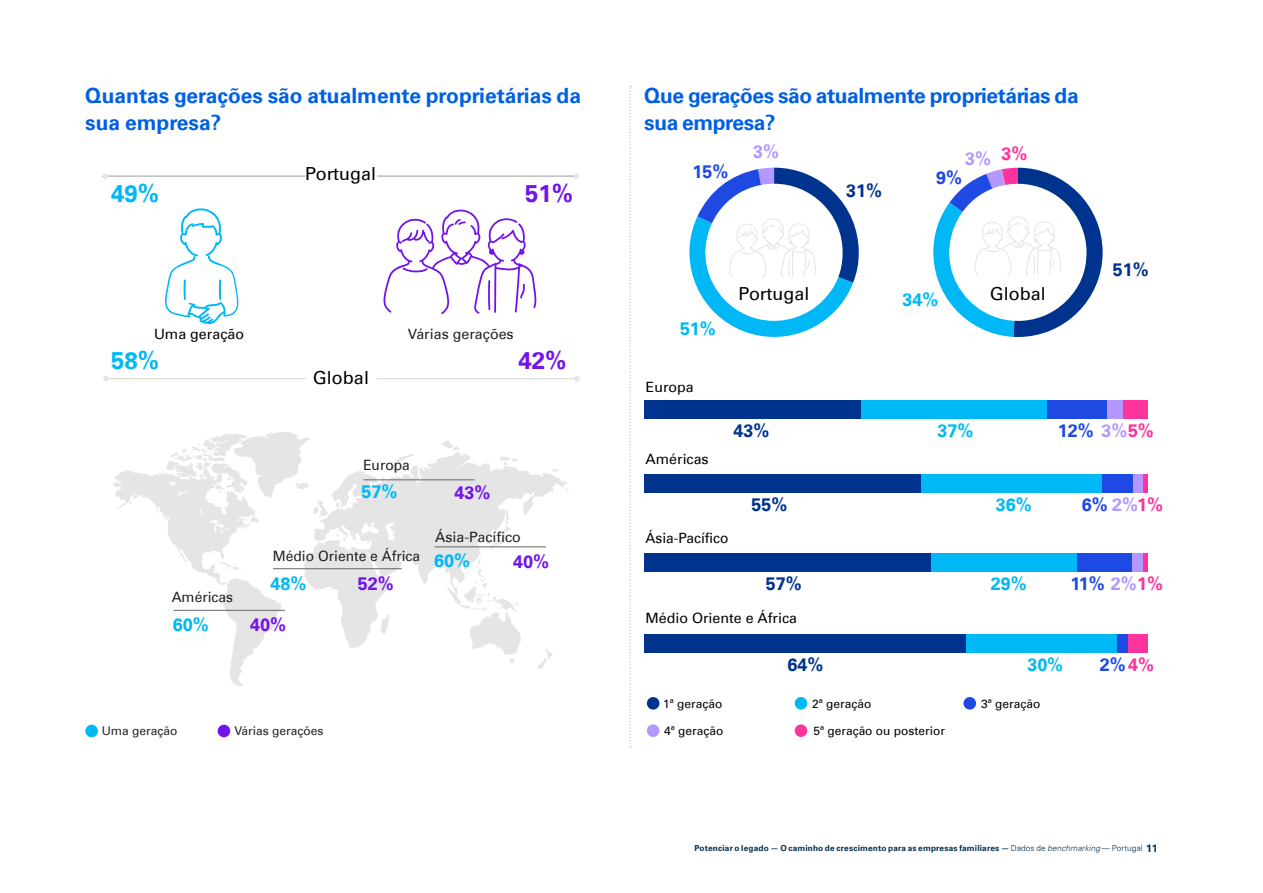
<style>
.page{position:relative;width:1263px;height:893px;background:#fff}
.page>*{position:absolute;margin:0;border:0;box-sizing:border-box;transform-origin:0 0}
.t1{font:700 24px "Universfor KPMG";color:#00b8f5}
.t2{font:700 24px "Universfor KPMG";color:#7213ea}
.t3{font:700 21px/27px "Universfor KPMG";color:#0060e5}
.t4{font:700 21px/27px "Universfor KPMG";letter-spacing:-.02em;color:#0060e5}
.t5{font:700 18px "Universfor KPMG";color:#00b8f5}
.t6{font:700 18px "Universfor KPMG";color:#1e49e2}
.t7{font:18px "Universfor KPMG";color:#000}
.t8{font:700 18px "Universfor KPMG";color:#00338d}
.t9{font:700 18px "Universfor KPMG";color:#7213ea}
.t10{font:700 18px "Universfor KPMG";color:#b497ff}
.t11{font:14.25px "Universfor KPMG";color:#231f20}
.t12{font:14.25px "Universfor KPMG";color:#000}
.t13{font:12px "Universfor KPMG";color:#000}
.t14{font:12px "Universfor KPMG";color:#231f20}
.t15{font:700 8.25px "Universfor KPMG";letter-spacing:.02em;color:#002f4c}
.s1{color:#b497ff}
.s2{color:#fd349c}
.s3{font-family:"Univers 45";font-weight:300}
.s4{font-family:"Univers 45";font-weight:300;font-style:italic}
.s5{font-size:10.5px}
</style>
<div class="page">
<div style="left:85px;top:725px;width:13px;height:12px;background:#00b8f5;border-radius:50%"></div>
<div style="left:218px;top:725px;width:12px;height:12px;background:#7213ea;border-radius:50%"></div>
<svg style="left:113px;top:432px;width:455px;height:254px"></svg>
<hr style="left:273px;top:568px;width:129px;height:1px;background:#666">
<hr style="left:363px;top:479px;width:112px;height:1px;background:#666">
<hr style="left:173px;top:610px;width:112px;height:1px;background:#666">
<hr style="left:435px;top:546px;width:111px;height:1px;background:#666">
<svg style="left:165px;top:208px;width:73px;height:117px"></svg>
<svg style="left:383px;top:209px;width:153px;height:106px"></svg>
<hr style="left:105px;top:176px;width:471px;height:1px;background:#e5e5e5">
<svg style="left:103px;top:173px;width:5px;height:6px"></svg>
<svg style="left:573px;top:173px;width:6px;height:6px"></svg>
<div style="left:306px;top:170px;width:71px;height:12px;background:#fff"></div>
<hr style="left:106px;top:378px;width:471px;height:1px;background:#e5e5e5">
<svg style="left:103px;top:376px;width:6px;height:6px"></svg>
<svg style="left:574px;top:376px;width:6px;height:6px"></svg>
<div style="left:306px;top:374px;width:70px;height:14px;background:#fff"></div>
<div style="left:647px;top:697px;width:12px;height:13px;background:#00338d;border-radius:50%"></div>
<div style="left:795px;top:697px;width:12px;height:13px;background:#00b8f5;border-radius:50%"></div>
<div style="left:963px;top:697px;width:13px;height:13px;background:#1e49e2;border-radius:50%"></div>
<div style="left:647px;top:724px;width:12px;height:13px;background:#b497ff;border-radius:50%"></div>
<div style="left:795px;top:724px;width:12px;height:13px;background:#fd349c;border-radius:50%"></div>
<div style="left:1122px;top:400px;width:25px;height:19px;background:#fd349c"></div>
<div style="left:1107px;top:400px;width:15px;height:19px;background:#b497ff"></div>
<div style="left:1046px;top:400px;width:61px;height:19px;background:#1e49e2"></div>
<div style="left:860px;top:400px;width:186px;height:19px;background:#00b8f5"></div>
<div style="left:644px;top:400px;width:216px;height:19px;background:#00338d"></div>
<div style="left:1142px;top:474px;width:5px;height:19px;background:#fd349c"></div>
<div style="left:1132px;top:474px;width:10px;height:19px;background:#b497ff"></div>
<div style="left:1102px;top:474px;width:30px;height:19px;background:#1e49e2"></div>
<div style="left:921px;top:474px;width:181px;height:19px;background:#00b8f5"></div>
<div style="left:644px;top:474px;width:277px;height:19px;background:#00338d"></div>
<div style="left:1142px;top:553px;width:5px;height:18px;background:#fd349c"></div>
<div style="left:1132px;top:553px;width:10px;height:18px;background:#b497ff"></div>
<div style="left:1077px;top:553px;width:55px;height:18px;background:#1e49e2"></div>
<div style="left:931px;top:553px;width:146px;height:18px;background:#00b8f5"></div>
<div style="left:644px;top:553px;width:287px;height:18px;background:#00338d"></div>
<svg style="left:644px;top:652px;width:13px;height:1px"></svg>
<div style="left:1127px;top:634px;width:20px;height:18px;background:#fd349c"></div>
<div style="left:1117px;top:634px;width:10px;height:18px;background:#1e49e2"></div>
<div style="left:966px;top:634px;width:151px;height:18px;background:#00b8f5"></div>
<div style="left:644px;top:634px;width:322px;height:18px;background:#00338d"></div>
<svg style="left:933px;top:168px;width:169px;height:169px"></svg>
<svg style="left:689px;top:168px;width:170px;height:169px"></svg>
<svg style="left:629px;top:86px;width:2px;height:662px"></svg>
<h2 class="t3" style="left:85px;top:82px;width:497px">Quantas gerações são atualmente proprietárias da sua empresa?</h2>
<h3 class="t7" style="left:305px;top:163px;width:72px">Portugal</h3>
<h1 class="t1" style="left:111px;top:179px;width:50px">49%</h1>
<h1 class="t2" style="left:525px;top:179px;width:50px">51%</h1>
<h3 class="t12" style="left:154px;top:325px;width:92px">Uma geração</h3>
<h3 class="t11" style="left:408px;top:325px;width:107px">Várias gerações</h3>
<h1 class="t1" style="left:111px;top:346px;width:50px">58%</h1>
<h1 class="t2" style="left:519px;top:346px;width:50px">42%</h1>
<h3 class="t7" style="left:313px;top:367px;width:58px">Global</h3>
<h3 class="t11" style="left:363px;top:456px;width:48px">Europa</h3>
<h3 class="t5" style="left:362px;top:481px;width:38px">57%</h3>
<h3 class="t9" style="left:454px;top:482px;width:38px">43%</h3>
<h3 class="t11" style="left:172px;top:589px;width:63px">Américas</h3>
<h3 class="t11" style="left:273px;top:547px;width:149px">Médio Oriente e África</h3>
<h3 class="t5" style="left:270px;top:573px;width:38px">48%</h3>
<h3 class="t9" style="left:358px;top:573px;width:38px">52%</h3>
<h3 class="t5" style="left:173px;top:614px;width:38px">60%</h3>
<h3 class="t9" style="left:250px;top:614px;width:38px">40%</h3>
<h3 class="t11" style="left:435px;top:529px;width:87px">Ásia-Pacífico</h3>
<h3 class="t5" style="left:434px;top:550px;width:38px">60%</h3>
<h3 class="t9" style="left:513px;top:551px;width:38px">40%</h3>
<h3 class="t14" style="left:102px;top:724px;width:77px">Uma geração</h3>
<h3 class="t14" style="left:234px;top:724px;width:91px">Várias gerações</h3>
<h2 class="t4" style="left:644px;top:82px;width:436px">Que gerações são atualmente proprietárias da sua empresa?</h2>
<h3 class="t10" style="left:753px;top:141px;width:27px">3%</h3>
<h3 class="t10" style="left:965px;top:147px;width:64px">3% <sup>3%</sup></h3>
<h3 class="t6" style="left:692px;top:161px;width:37px">15%</h3>
<h3 class="t6" style="left:936px;top:167px;width:27px">9%</h3>
<h3 class="t8" style="left:846px;top:180px;width:37px">31%</h3>
<h3 class="t5" style="left:680px;top:318px;width:37px">51%</h3>
<h3 class="t12" style="left:646px;top:378px;width:50px">Europa</h3>
<h3 class="t7" style="left:739px;top:283px;width:72px">Portugal</h3>
<h3 class="t5" style="left:903px;top:289px;width:37px">34%</h3>
<h3 class="t7" style="left:990px;top:283px;width:57px">Global</h3>
<h3 class="t8" style="left:1113px;top:259px;width:37px">51%</h3>
<h3 class="t12" style="left:646px;top:451px;width:65px">Américas</h3>
<h3 class="t8" style="left:733px;top:420px;width:37px">43%</h3>
<h3 class="t5" style="left:937px;top:420px;width:37px">37%</h3>
<h3 class="t6" style="left:1058px;top:420px;width:98px">12% <span class="s1">3%</span><span class="s2">5%</span></h3>
<h3 class="t8" style="left:752px;top:494px;width:37px">55%</h3>
<h3 class="t5" style="left:996px;top:494px;width:37px">36%</h3>
<h3 class="t6" style="left:1082px;top:494px;width:83px">6% <span class="s1">2%</span><span class="s2">1%</span></h3>
<h3 class="t12" style="left:646px;top:529px;width:84px">Ásia-Pacífico</h3>
<h3 class="t8" style="left:766px;top:573px;width:37px">57%</h3>
<h3 class="t5" style="left:991px;top:573px;width:37px">29%</h3>
<h3 class="t6" style="left:1071px;top:573px;width:94px">11% <span class="s1">2%</span><span class="s2">1%</span></h3>
<h3 class="t12" style="left:646px;top:610px;width:153px">Médio Oriente e África</h3>
<h3 class="t8" style="left:787px;top:654px;width:37px">64%</h3>
<h3 class="t5" style="left:1027px;top:654px;width:37px">30%</h3>
<h3 class="t6" style="left:1100px;top:654px;width:56px">2%<span class="s2">4%</span></h3>
<h3 class="t13" style="left:663px;top:696px;width:61px">1ª geração</h3>
<h3 class="t13" style="left:812px;top:696px;width:61px">2ª geração</h3>
<h3 class="t13" style="left:981px;top:696px;width:61px">3ª geração</h3>
<h3 class="t13" style="left:664px;top:723px;width:61px">4ª geração</h3>
<h3 class="t13" style="left:813px;top:723px;width:133px">5ª geração ou posterior</h3>
<p class="t15" style="left:694px;top:843px;width:464px">Potenciar o legado — O caminho de crescimento para as empresas familiares — <span class="s3">Dados de</span> <span class="s4">benchmarking</span> <span class="s3">— Portugal</span> <span class="s5">11</span></p>
</div>
